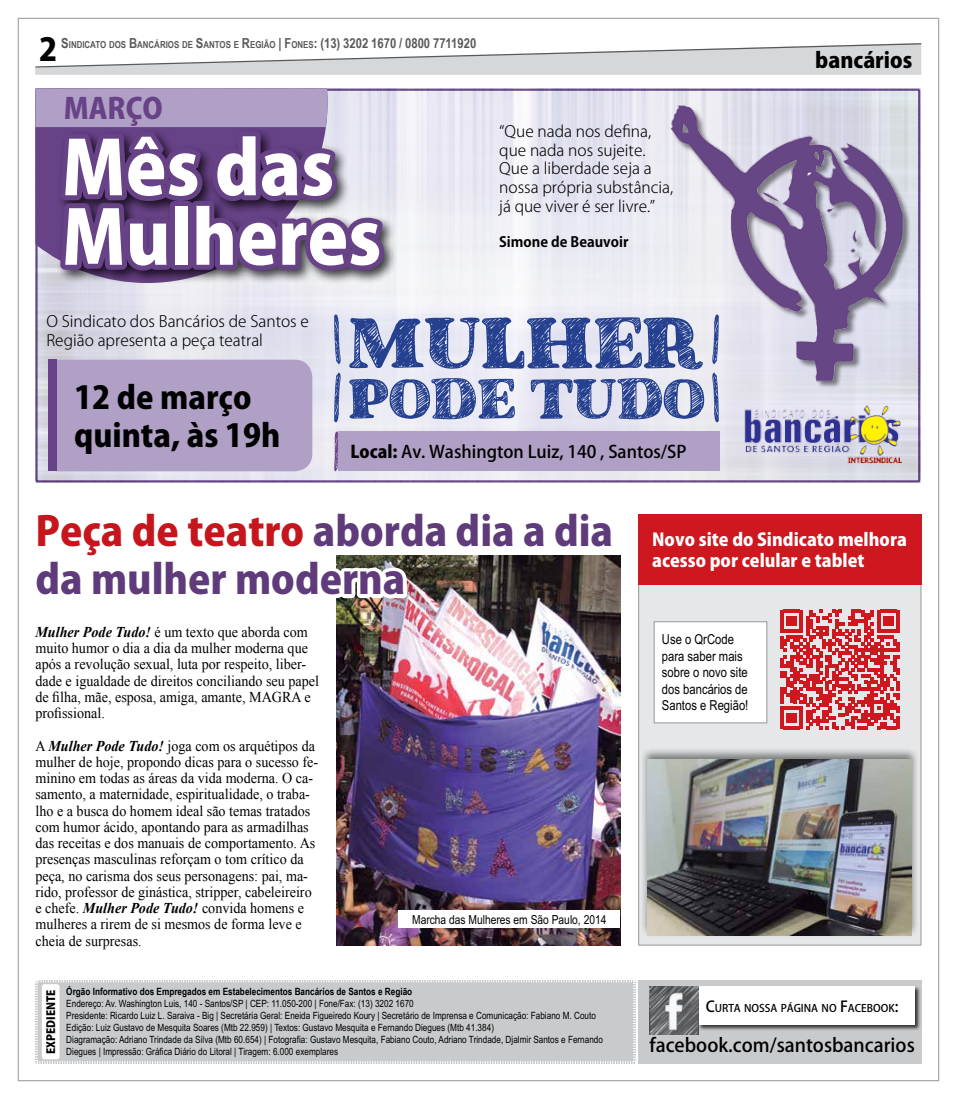
<style>
.page{position:relative;width:957px;height:1099px;background:#fff}
.page>*{position:absolute;margin:0;border:0;box-sizing:border-box;transform-origin:0 0}
.t1{font:800 73.12px/69.5px "Koz Go Pro";color:#fff}
.t2{font:71.25px "School Book New";color:#25408f}
.t3{font:55.5px "School Book New";color:#25408f}
.t4{font:800 40px/48px "Koz Go Pro";color:#5f3b7c}
.t5{font:800 31.25px/37.5px "Koz Go Pro";color:#000}
.t6{font:800 28.5px "Koz Go Pro";color:#684287}
.t7{font:800 21.25px "Koz Go Pro";color:#000}
.t8{font:500 18.75px "Koz Go Pro";color:#000}
.t9{font:800 17.5px/21px "Koz Go Pro";color:#fff}
.t10{font:500 17.12px "Koz Go Pro";color:#000}
.t11{font:300 15.62px/18.8px "Koz Go Pro";color:#000}
.t12{font:15px/16.2px "Times New Roman";color:#000;scale:.94 1}
.t13{font:700 14px "Koz Go Pro";color:#000}
.t14{font:13.75px/16.5px "Arial Narrow";color:#000}
.t15{font:12.5px "Arial Narrow";color:#000}
.t16{font:800 11.25px "Koz Go Pro";color:#000}
.t17{font:500 10.5px "Koz Go Pro";color:#000}
.t18{font:10px/12px "Arial Narrow";color:#000}
.t19{font:700 10px "Arial Narrow";color:#000}
.t20{font:700 9.62px "Arial Narrow";color:#58595b}
.s1{font-size:13.75px}
.s2{font-weight:800}
.s3{color:#c4161c}
.s4{font-weight:700;font-style:italic}
.s5{font-size:15px}
</style>
<div class="page">
<svg style="left:35px;top:43px;width:887px;height:32px"></svg>
<img style="left:337px;top:602px;width:283px;height:343px">
<div style="left:638px;top:514px;width:283px;height:431px;background:#e6e7e8;border:1px solid #a7a9ac"></div>
<div style="left:35px;top:980px;width:604px;height:84px;background:#c9cacc"></div>
<div style="left:638px;top:979px;width:283px;height:84px;background:#c9cacc"></div>
<div style="left:42px;top:984px;width:18px;height:75px;background:#fff;border-radius:3px"></div>
<div style="left:697px;top:985px;width:224px;height:45px;background:#000;opacity:.75"></div>
<div style="left:698px;top:986px;width:217px;height:38px;background:#fff"></div>
<img style="left:649px;top:986px;width:49px;height:48px">
<img style="left:336px;top:555px;width:284px;height:47px">
<div style="left:638px;top:514px;width:283px;height:71px;background:#ce171e"></div>
<div style="left:654px;top:621px;width:113px;height:101px;background:#fff"></div>
<div style="left:653px;top:621px;width:114px;height:102px;border:1px solid #a7a9ac"></div>
<svg style="left:35px;top:88px;width:885px;height:395px"></svg>
<svg style="left:712px;top:405px;width:7px;height:17px"></svg>
<svg style="left:334px;top:372px;width:7px;height:50px"></svg>
<svg style="left:334px;top:314px;width:7px;height:50px"></svg>
<div style="left:57px;top:127px;width:341px;height:158px;background:#000;opacity:.75"></div>
<svg style="left:35px;top:89px;width:356px;height:186px;background:#806598"></svg>
<img style="left:737px;top:405px;width:172px;height:66px">
<div style="left:57px;top:359px;width:255px;height:112px;background:#b0a0c5"></div>
<div style="left:338px;top:431px;width:381px;height:40px;background:#b0a0c5"></div>
<svg style="left:334px;top:431px;width:4px;height:40px"></svg>
<img style="left:656px;top:89px;width:264px;height:316px">
<div style="left:48px;top:359px;width:9px;height:112px;background:#684287"></div>
<div style="left:640px;top:746px;width:279px;height:192px;background:#000;opacity:.48"></div>
<img style="left:648px;top:759px;width:264px;height:176px">
<svg style="left:780px;top:609px;width:119px;height:120px"></svg>
<div style="left:398px;top:910px;width:222px;height:18px;background:#fff"></div>
<h3 class="t5" style="left:39px;top:33px;width:20px">2</h3>
<p class="t20" style="left:61px;top:37px;width:416px"><span class="s1">S</span>INDICATO DOS <span class="s1">B</span>ANCÁRIOS DE <span class="s1">S</span>ANTOS E <span class="s1">R</span>EGIÃO <span class="s1">| F</span>ONES<span class="s1">: (13) 3202 1670 / 0800 7711920</span></p>
<h3 class="t6" style="left:64px;top:90px;width:100px">MARÇO</h3>
<h1 class="t1" style="left:62px;top:139px;width:321px">Mês das<br>Mulheres</h1>
<p class="t11" style="left:499px;top:122px;width:176px">“Que nada nos defina, que nada nos sujeite.<br>Que a liberdade seja a nossa própria substância, já que viver é ser livre.”</p>
<p class="t13" style="left:499px;top:233px;width:131px">Simone de Beauvoir</p>
<p class="t11" style="left:46px;top:312px;width:264px">O Sindicato dos Bancários de Santos e<br>Região apresenta a peça teatral</p>
<h2 class="t2" style="left:349px;top:309px;width:356px">MULHER</h2>
<h3 class="t3" style="left:348px;top:372px;width:358px">PODE TUDO</h3>
<h3 class="t5" style="left:74px;top:381px;width:208px">12 de março quinta, às 19h</h3>
<p class="t10" style="left:350px;top:440px;width:338px"><span class="s2">Local:</span> Av. Washington Luiz, 140 , Santos/SP</p>
<h3 class="t7" style="left:815px;top:46px;width:99px">bancários</h3>
<h3 class="t4" style="left:35px;top:510px;width:579px"><span class="s3">Peça de teatro</span> aborda dia a dia da mulher moderna</h3>
<p class="t12" style="left:35px;top:623px;width:303px"><span class="s4">Mulher Pode Tudo!</span> é um texto que aborda com muito humor o dia a dia da mulher moderna que após a revolução sexual, luta por respeito, liber&shy;dade e igualdade de direitos conciliando seu papel de filha, mãe, esposa, amiga, amante, MAGRA e profissional.</p>
<p class="t12" style="left:35px;top:737px;width:302px">A <span class="s4">Mulher Pode Tudo!</span> joga com os arquétipos da mulher de hoje, propondo dicas para o sucesso fe&shy;minino em todas as áreas da vida moderna. O ca&shy;samento, a maternidade, espiritualidade, o traba&shy;lho e a busca do homem ideal são temas tratados com humor ácido, apontando para as armadilhas das receitas e dos manuais de comportamento. As presenças masculinas reforçam o tom crítico da peça, no carisma dos seus personagens: pai, ma&shy;rido, professor de ginástica, stripper, cabeleireiro e chefe. <span class="s4">Mulher Pode Tudo!</span> convida homens e mulheres a rirem de si mesmos de forma leve e cheia de surpresas.</p>
<p class="t15" style="left:412px;top:912px;width:196px">Marcha das Mulheres em São Paulo, 2014</p>
<p class="t16" style="left:44px;top:1053px;width:66px;rotate:-90deg">EXPEDIENTE</p>
<p class="t19" style="left:66px;top:984px;width:347px">Órgão Informativo dos Empregados em Estabelecimentos Bancários de Santos e Região</p>
<p class="t18" style="left:66px;top:997px;width:538px">Endereço: Av. Washington Luis, 140 - Santos/SP | CEP: 11.050-200 | Fone/Fax: (13) 3202 1670<br>Presidente: Ricardo Luiz L. Saraiva - Big | Secretária Geral: Eneida Figueiredo Koury | Secretário de Imprensa e Comunicação: Fabiano M. Couto Edição: Luiz Gustavo de Mesquita Soares (Mtb 22.959) | Textos: Gustavo Mesquita e Fernando Diegues (Mtb 41.384)<br>Diagramação: Adriano Trindade da Silva (Mtb 60.654) | Fotografia: Gustavo Mesquita, Fabiano Couto, Adriano Trindade, Djalmir Santos e Fernando</p>
<p class="t18" style="left:66px;top:1045px;width:273px">Diegues | Impressão: Gráfica Diário do Litoral | Tiragem: 6.000 exemplares</p>
<p class="t9" style="left:652px;top:530px;width:256px">Novo site do Sindicato melhora acesso por celular e tablet</p>
<p class="t14" style="left:662px;top:631px;width:88px">Use o QrCode para saber mais sobre o novo site dos bancários de<br>Santos e Região!</p>
<p class="t17" style="left:705px;top:1001px;width:194px"><span class="s5">C</span>URTA NOSSA PÁGINA NO <span class="s5">F</span>ACEBOOK<span class="s5">:</span></p>
<p class="t8" style="left:649px;top:1033px;width:267px">facebook.com/santosbancarios</p>
</div>
